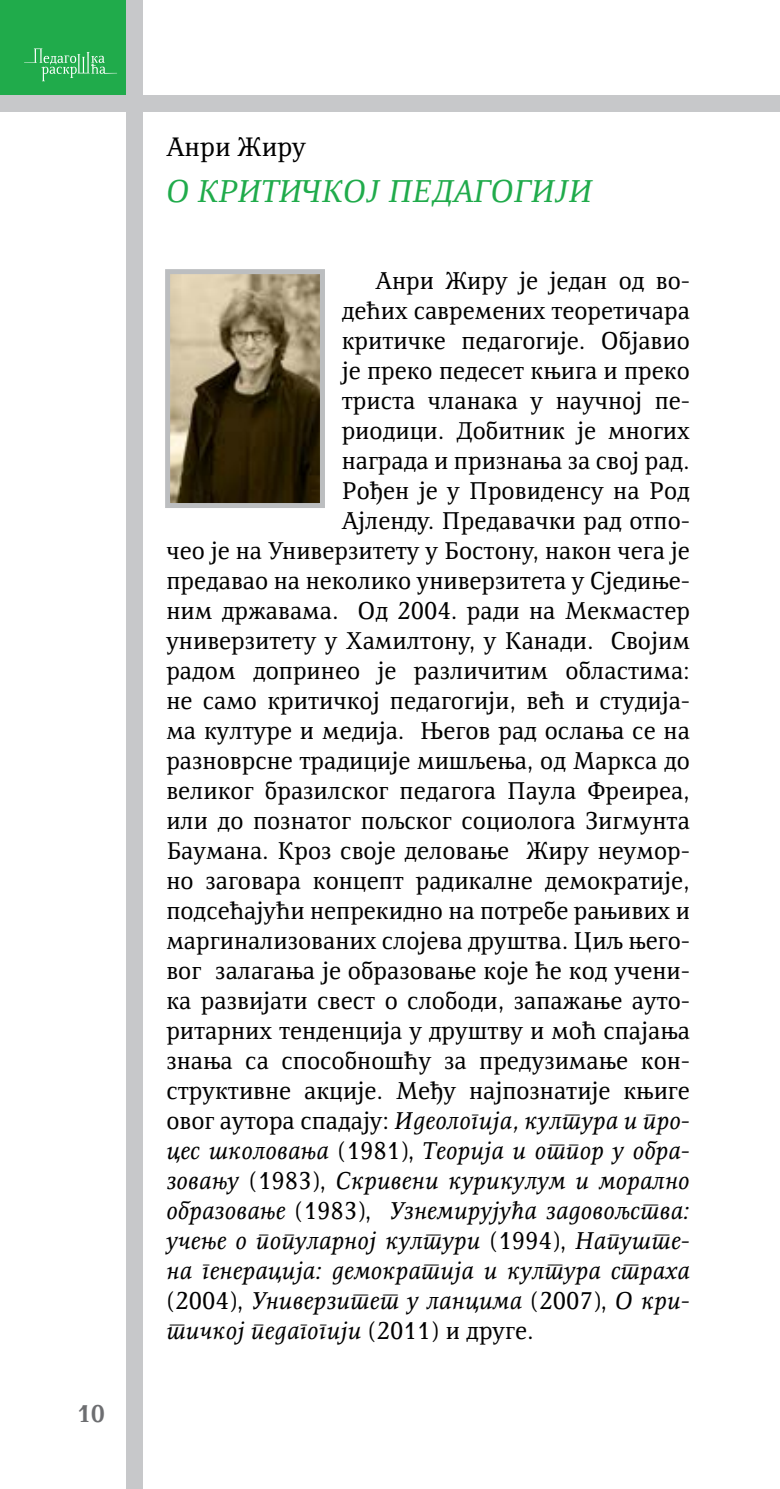
<style>
.page{position:relative;width:780px;height:1489px;background:#fff}
.page>*{position:absolute;margin:0;border:0;box-sizing:border-box;transform-origin:0 0}
.t1{font:italic 32.5px "Resavska BG";color:#20ab4b}
.t2{font:27.5px "Resavska BG";color:#000}
.t3{font:25px "Resavska BG";color:#000}
.t4{font:italic 25px "Resavska BG";color:#000}
.t5{font:700 25px "Resavska BG";color:#6d6e71}
.s1{font-style:normal}
</style>
<div class="page">
<div style="left:0;top:0;width:142px;height:104px;background:#20ab4b"></div>
<div style="left:127px;top:0;width:16px;height:1488px;background:#c7c8ca"></div>
<svg style="left:24px;top:48px;width:93px;height:33px"></svg>
<img style="left:171px;top:275px;width:148px;height:227px">
<div style="left:165px;top:269px;width:160px;height:239px;border:5px solid #bcbec0"></div>
<div style="left:0;top:95px;width:780px;height:17px;background:#c7c8ca"></div>
<p class="t5" style="left:78px;top:1398px;width:29px">10</p>
<p class="t2" style="left:166px;top:131px;width:141px">Анри Жиру</p>
<h1 class="t1" style="left:166px;top:173px;width:428px">О КРИТИЧКОЈ ПЕДАГОГИЈИ</h1>
<p class="t3" style="left:375px;top:266px;width:316px">Анри Жиру је један од во-</p>
<p class="t3" style="left:342px;top:296px;width:350px">дећих савремених теоретичара</p>
<p class="t3" style="left:342px;top:326px;width:349px">критичке педагогије. Објавио</p>
<p class="t3" style="left:342px;top:356px;width:349px">је преко педесет књига и преко</p>
<p class="t3" style="left:342px;top:386px;width:349px">триста чланака у научној пе-</p>
<p class="t3" style="left:342px;top:416px;width:350px">риодици. Добитник је многих</p>
<p class="t3" style="left:342px;top:446px;width:349px">награда и признања за свој рад.</p>
<p class="t3" style="left:342px;top:476px;width:350px">Рођен је у Провиденсу на Род</p>
<p class="t3" style="left:342px;top:506px;width:349px">Ајленду. Предавачки рад отпо-</p>
<p class="t3" style="left:166px;top:536px;width:525px">чео је на Универзитету у Бостону, након чега је</p>
<p class="t3" style="left:166px;top:566px;width:525px">предавао на неколико универзитета у Сједиње-</p>
<p class="t3" style="left:166px;top:596px;width:525px">ним државама. Од 2004. ради на Мекмастер</p>
<p class="t3" style="left:166px;top:626px;width:525px">универзитету у Хамилтону, у Канади. Својим</p>
<p class="t3" style="left:166px;top:656px;width:525px">радом допринео је различитим областима:</p>
<p class="t3" style="left:166px;top:686px;width:525px">не само критичкој педагогији, већ и студија-</p>
<p class="t3" style="left:166px;top:716px;width:525px">ма културе и медија. Његов рад ослања се на</p>
<p class="t3" style="left:166px;top:746px;width:525px">разноврсне традиције мишљења, од Маркса до</p>
<p class="t3" style="left:166px;top:776px;width:525px">великог бразилског педагога Паула Фреиреа,</p>
<p class="t3" style="left:166px;top:806px;width:525px">или до познатог пољског социолога Зигмунта</p>
<p class="t3" style="left:166px;top:836px;width:525px">Баумана. Кроз своје деловање Жиру неумор-</p>
<p class="t3" style="left:166px;top:866px;width:525px">но заговара концепт радикалне демократије,</p>
<p class="t3" style="left:166px;top:896px;width:525px">подсећајући непрекидно на потребе рањивих и</p>
<p class="t3" style="left:166px;top:926px;width:525px">маргинализованих слојева друштва. Циљ њего-</p>
<p class="t3" style="left:166px;top:956px;width:525px">вог залагања је образовање које ће код учени-</p>
<p class="t3" style="left:166px;top:986px;width:525px">ка развијати свест о слободи, запажање ауто-</p>
<p class="t3" style="left:166px;top:1016px;width:525px">ритарних тенденција у друштву и моћ спајања</p>
<p class="t3" style="left:166px;top:1046px;width:525px">знања са способношћу за предузимање кон-</p>
<p class="t3" style="left:166px;top:1076px;width:525px">структивне акције. Међу најпознатије књиге</p>
<p class="t4" style="left:166px;top:1106px;width:525px"><span class="s1">овог аутора спадају:</span> Идеологија, култура и про-</p>
<p class="t4" style="left:166px;top:1136px;width:525px">цес школовања <span class="s1">(1981),</span> Теорија и отпор у обра-</p>
<p class="t4" style="left:166px;top:1166px;width:525px">зовању <span class="s1">(1983),</span> Скривени курикулум и морално</p>
<p class="t4" style="left:166px;top:1196px;width:525px">образовање <span class="s1">(1983),</span> Узнемирујућа задовољства:</p>
<p class="t4" style="left:166px;top:1226px;width:525px">учење о популарној култури <span class="s1">(1994),</span> Напуште-</p>
<p class="t4" style="left:166px;top:1256px;width:525px">на генерација: демократија и култура страха</p>
<p class="t4" style="left:166px;top:1286px;width:525px"><span class="s1">(2004),</span> Универзитет у ланцима <span class="s1">(2007),</span> О кри-</p>
<p class="t4" style="left:166px;top:1316px;width:369px">тичкој педагогији <span class="s1">(2011) и друге.</span></p>
</div>
